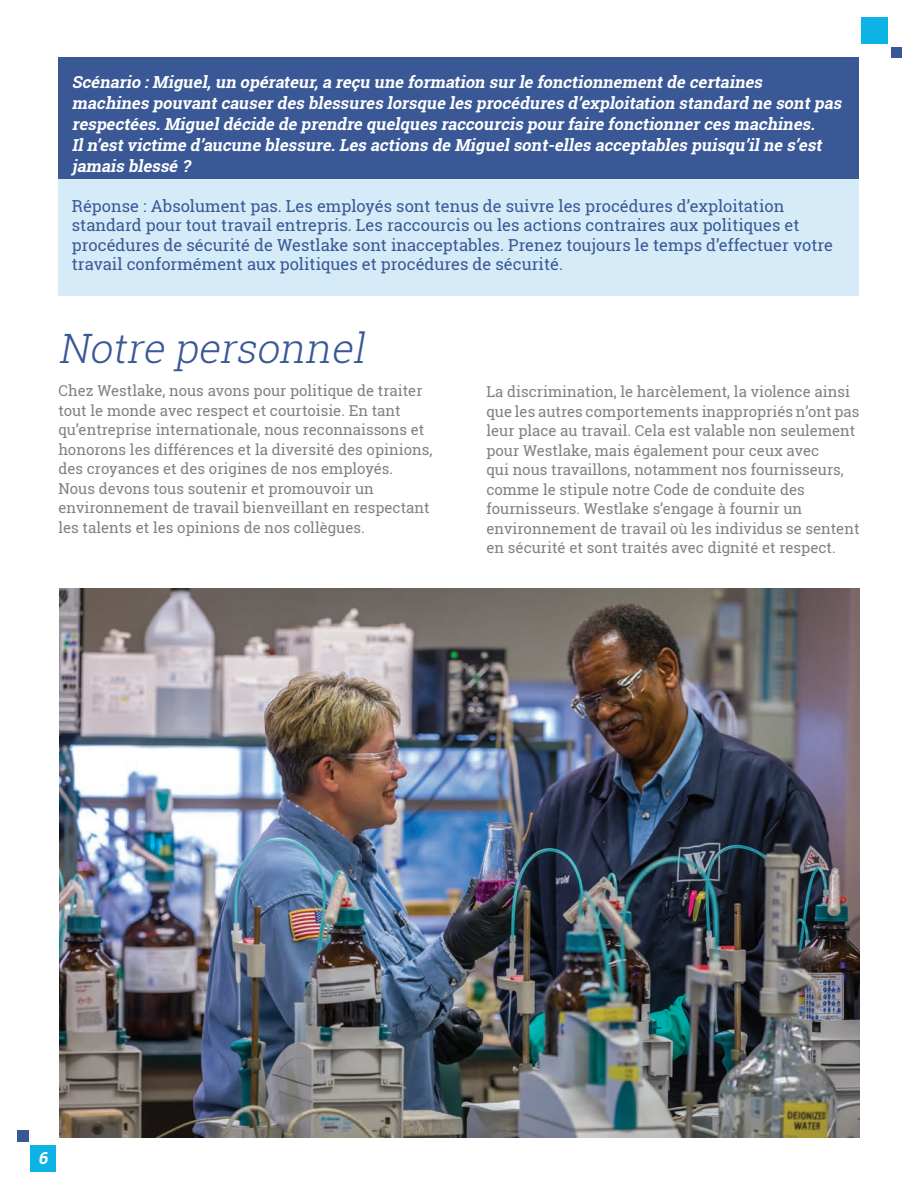
<style>
.page{position:relative;width:919px;height:1189px;background:#fff}
.page>*{position:absolute;margin:0;border:0;box-sizing:border-box;transform-origin:0 0}
.Sustain_Chapter_Head{font:italic 300 40.5px "Roboto Slab";color:#3a5896}
.Code_Scenario{font:italic 700 16.5px/21px "Roboto Slab";color:#fff}
.Code_Scenario_Answer{font:16.5px/19.5px "Roboto Slab";color:#3a5896}
.Sustain_Body{font:15px/19.5px "Roboto Slab";color:#808285}
</style>
<div class="page">
<div style="left:58px;top:57px;width:800px;height:140px;background:#3a5896"></div>
<div style="left:58px;top:179px;width:800px;height:117px;background:#d5ecf8"></div>
<img style="left:59px;top:588px;width:800px;height:549px">
<div style="left:30px;top:1144px;width:26px;height:27px;background:#0eb3e6"></div>
<div style="left:17px;top:1130px;width:11px;height:11px;background:#3a5896"></div>
<div style="left:861px;top:18px;width:26px;height:26px;background:#0eb3e6"></div>
<div style="left:890px;top:47px;width:11px;height:11px;background:#3a5896"></div>
<p class="Code_Scenario" style="left:72px;top:71px;width:774px">Scénario : Miguel, un opérateur, a reçu une formation sur le fonctionnement de certaines machines pouvant causer des blessures lorsque les procédures d’exploitation standard ne sont pas respectées. Miguel décide de prendre quelques raccourcis pour faire fonctionner ces machines.<br>Il n’est victime d’aucune blessure. Les actions de Miguel sont-elles acceptables puisqu’il ne s’est jamais blessé ?</p>
<p class="Code_Scenario_Answer" style="left:72px;top:196px;width:762px">Réponse : Absolument pas. Les employés sont tenus de suivre les procédures d’exploitation standard pour tout travail entrepris. Les raccourcis ou les actions contraires aux politiques et procédures de sécurité de Westlake sont inacceptables. Prenez toujours le temps d’effectuer votre travail conformément aux politiques et procédures de sécurité.</p>
<p class="Sustain_Chapter_Head" style="left:58px;top:320px;width:317px">Notre personnel</p>
<p class="Sustain_Body" style="left:58px;top:380px;width:375px">Chez Westlake, nous avons pour politique de traiter tout le monde avec respect et courtoisie. En tant qu’entreprise internationale, nous reconnaissons et honorons les différences et la diversité des opinions, des croyances et des origines de nos employés.<br>Nous devons tous soutenir et promouvoir un environnement de travail bienveillant en respectant les talents et les opinions de nos collègues.</p>
<p class="Sustain_Body" style="left:486px;top:382px;width:374px">La discrimination, le harcèlement, la violence ainsi que les autres comportements inappropriés n’ont pas leur place au travail. Cela est valable non seulement pour Westlake, mais également pour ceux avec<br>qui nous travaillons, notamment nos fournisseurs, comme le stipule notre Code de conduite des fournisseurs. Westlake s’engage à fournir un environnement de travail où les individus se sentent en sécurité et sont traités avec dignité et respect.</p>
<p class="Code_Scenario" style="left:38px;top:1147px;width:15px">6</p>
</div>
